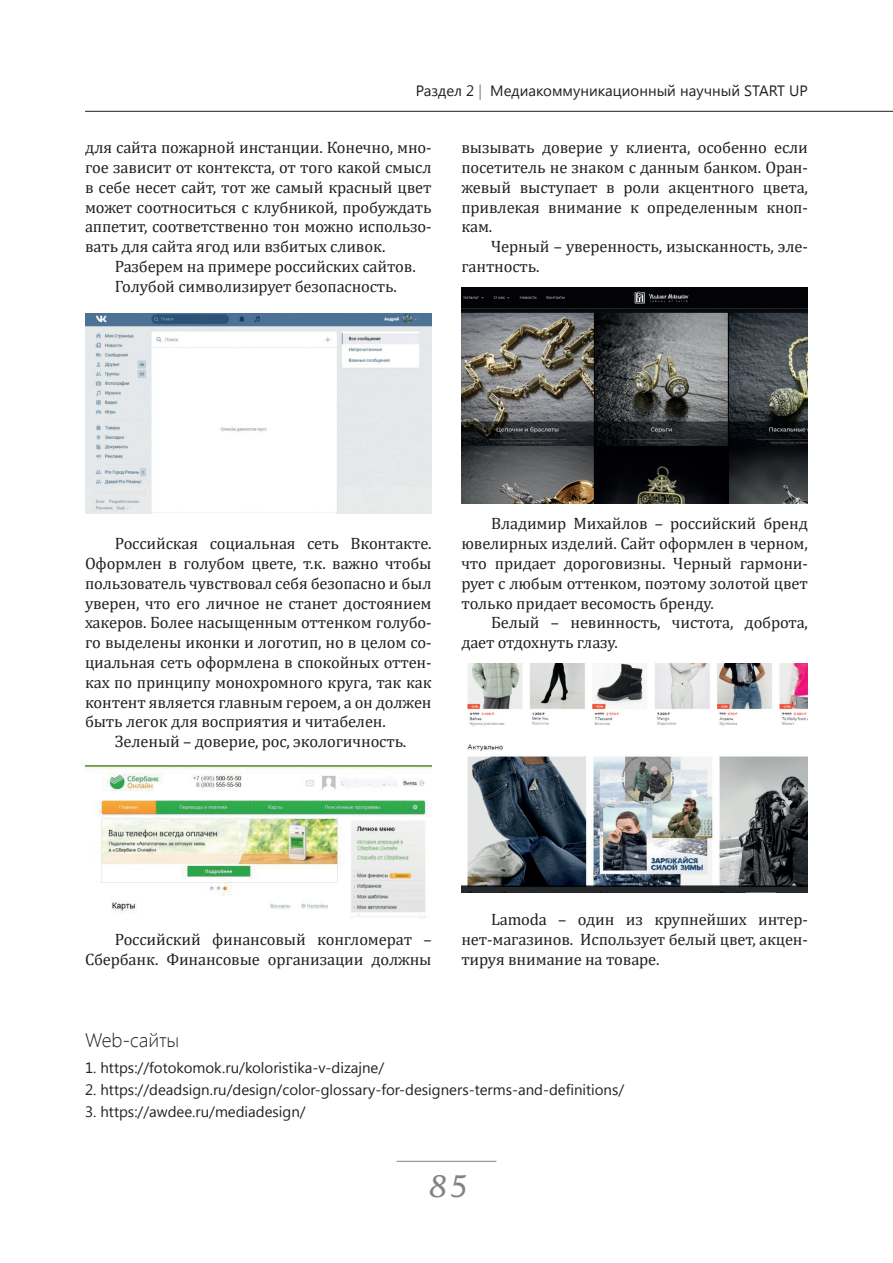
<style>
.page{position:relative;width:893px;height:1263px;background:#fff}
.page>*{position:absolute;margin:0;border:0;box-sizing:border-box;transform-origin:0 0}
.t1{font:italic 30px "Lucida Handwriting";color:#808285}
.t2{font:300 19.5px "Segoe UI";color:#231f20}
.t3{font:16.5px/19.8px "Cambria";letter-spacing:-.01em;color:#231f20;text-align:justify}
.t4{font:15px "Segoe UI";color:#231f20}
.s1{color:#808285}
</style>
<div class="page">
<hr style="left:396px;top:1161px;width:100px;height:1px;background:#808285">
<hr style="left:85px;top:111px;width:808px;height:1px;background:#231f20">
<img style="left:85px;top:314px;width:347px;height:200px">
<img style="left:85px;top:765px;width:347px;height:153px">
<img style="left:461px;top:287px;width:347px;height:217px">
<img style="left:461px;top:663px;width:347px;height:230px">
<p class="t4" style="left:416px;top:80px;width:393px">Раздел 2 <span class="s1">|</span> Медиакоммуникационный научный START UP</p>
<p class="t3" style="left:85px;top:138px;width:348px">для сайта пожарной инстанции. Конечно, мно&shy;гое зависит от контекста, от того какой смысл в себе несет сайт, тот же самый красный цвет может соотноситься с клубникой, пробуждать аппетит, соответственно тон можно использо&shy;вать для сайта ягод или взбитых сливок.</p>
<p class="t3" style="left:115px;top:256px;width:302px">Разберем на примере российских сайтов.<br>Голубой символизирует безопасность.</p>
<p class="t3" style="left:461px;top:138px;width:348px">вызывать доверие у клиента, особенно если посетитель не знаком с данным банком. Оран&shy;жевый выступает в роли акцентного цвета, привлекая внимание к определенным кноп&shy;кам.</p>
<p class="t3" style="left:461px;top:237px;width:348px;text-indent:30px">Черный – уверенность, изысканность, эле&shy;гантность.</p>
<p class="t3" style="left:115px;top:534px;width:318px">Российская социальная сеть Вконтакте.</p>
<p class="t3" style="left:85px;top:553px;width:348px">Оформлен в голубом цвете, т.к. важно чтобы</p>
<p class="t3" style="left:85px;top:573px;width:348px">пользователь чувствовал себя безопасно и был</p>
<p class="t3" style="left:85px;top:593px;width:348px">уверен, что его личное не станет достоянием</p>
<p class="t3" style="left:85px;top:613px;width:348px">хакеров. Более насыщенным оттенком голубо-</p>
<p class="t3" style="left:85px;top:633px;width:348px">го выделены иконки и логотип, но в целом со-</p>
<p class="t3" style="left:85px;top:652px;width:348px">циальная сеть оформлена в спокойных оттен-</p>
<p class="t3" style="left:85px;top:672px;width:348px">ках по принципу монохромного круга, так как</p>
<p class="t3" style="left:85px;top:692px;width:348px">контент является главным героем, а он должен</p>
<p class="t3" style="left:85px;top:712px;width:302px">быть легок для восприятия и читабелен.</p>
<p class="t3" style="left:115px;top:732px;width:293px">Зеленый – доверие, рос, экологичность.</p>
<p class="t3" style="left:461px;top:514px;width:348px;text-indent:30px">Владимир Михайлов – российский бренд ювелирных изделий. Сайт оформлен в черном, что придает дороговизны. Черный гармони&shy;рует с любым оттенком, поэтому золотой цвет только придает весомость бренду.</p>
<p class="t3" style="left:461px;top:613px;width:348px;text-indent:30px">Белый – невинность, чистота, доброта, дает отдохнуть глазу.</p>
<p class="t3" style="left:85px;top:930px;width:348px;text-align:right">Российский финансовый конгломерат –<br>Сбербанк. Финансовые организации должны</p>
<p class="t3" style="left:461px;top:910px;width:348px;text-indent:30px">Lamoda – один из крупнейших интер&shy;нет-магазинов. Использует белый цвет, акцен&shy;тируя внимание на товаре.</p>
<p class="t2" style="left:85px;top:1027px;width:96px">Web-сайты</p>
<p class="t4" style="left:85px;top:1057px;width:301px">1. https://fotokomok.ru/koloristika-v-dizajne/</p>
<p class="t4" style="left:85px;top:1079px;width:541px">2. https://deadsign.ru/design/color-glossary-for-designers-terms-and-definitions/</p>
<p class="t4" style="left:85px;top:1101px;width:222px">3. https://awdee.ru/mediadesign/</p>
<h1 class="t1" style="left:426px;top:1168px;width:42px">85</h1>
</div>
